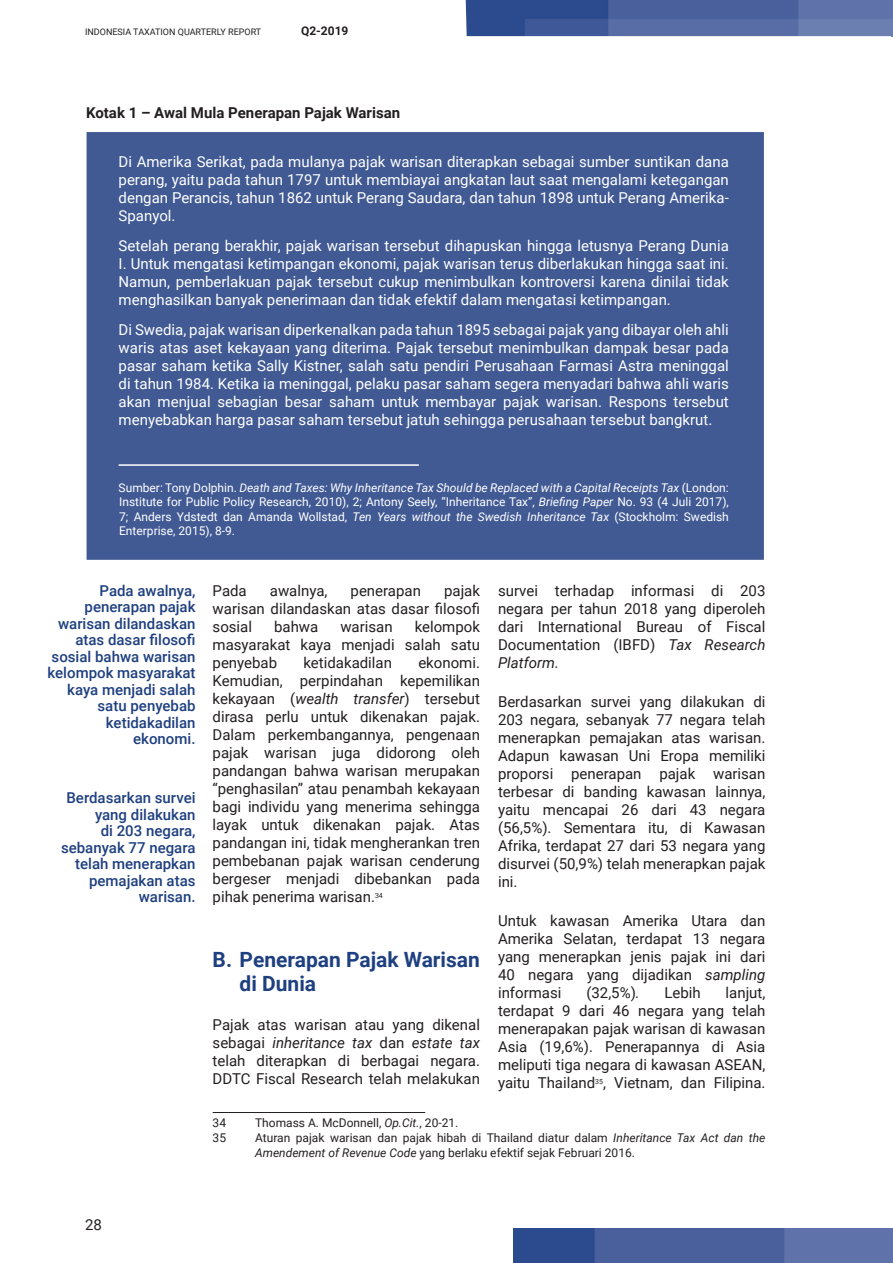
<style>
.page{position:relative;width:893px;height:1263px;background:#fff}
.page>*{position:absolute;margin:0;border:0;box-sizing:border-box;transform-origin:0 0}
.t1{font:700 21px/23.1px "Roboto";color:#1f4080}
.t2{font:15px/18px "Roboto";color:#231f20;text-align:justify}
.t3{font:15px/18px "Roboto";color:#fff;text-align:justify}
.t4{font:500 15px/16.5px "Roboto";color:#1f4080;text-align:right}
.t5{font:700 15px "Roboto";color:#231f20}
.Paragraph_Style_6{font:12px/14.4px "Roboto";color:#fff;text-align:justify}
.Paragraph_Style_6-2{font:12px/14.4px "Roboto";color:#231f20}
.t6{font:700 12px "Roboto";color:#231f20}
.t7{font:9px "Roboto";color:#231f20}
.s1{font-style:italic}
</style>
<div class="page">
<div style="left:85px;top:131px;width:680px;height:430px;background:#415a94;border:2px solid #fff"></div>
<img style="left:513px;top:1229px;width:378px;height:34px">
<img style="left:891px;top:1229px;width:2px;height:34px">
<img style="left:466px;top:0;width:425px;height:36px">
<img style="left:891px;top:0;width:2px;height:36px">
<hr style="left:213px;top:1112px;width:212px;height:1px;background:#231f20">
<hr style="left:119px;top:464px;width:300px;height:2px;background:#fff">
<p class="t7" style="left:85px;top:25px;width:178px">INDONESIA TAXATION QUARTERLY REPORT</p>
<p class="t6" style="left:301px;top:22px;width:49px">Q2-2019</p>
<p class="t5" style="left:86px;top:103px;width:316px">Kotak 1 – Awal Mula Penerapan Pajak Warisan</p>
<p class="t3" style="left:119px;top:152px;width:612px">Di Amerika Serikat, pada mulanya pajak warisan diterapkan sebagai sumber suntikan dana perang, yaitu pada tahun 1797 untuk membiayai angkatan laut saat mengalami ketegangan dengan Perancis, tahun 1862 untuk Perang Saudara, dan tahun 1898 untuk Perang Amerika-Spanyol.</p>
<p class="t3" style="left:119px;top:236px;width:612px">Setelah perang berakhir, pajak warisan tersebut dihapuskan hingga letusnya Perang Dunia I. Untuk mengatasi ketimpangan ekonomi, pajak warisan terus diberlakukan hingga saat ini.<br>Namun, pemberlakuan pajak tersebut cukup menimbulkan kontroversi karena dinilai tidak menghasilkan banyak penerimaan dan tidak efektif dalam mengatasi ketimpangan.</p>
<p class="t3" style="left:119px;top:320px;width:612px">Di Swedia, pajak warisan diperkenalkan pada tahun 1895 sebagai pajak yang dibayar oleh ahli waris atas aset kekayaan yang diterima. Pajak tersebut menimbulkan dampak besar pada pasar saham ketika Sally Kistner, salah satu pendiri Perusahaan Farmasi Astra meninggal di tahun 1984. Ketika ia meninggal, pelaku pasar saham segera menyadari bahwa ahli waris akan menjual sebagian besar saham untuk membayar pajak warisan. Respons tersebut menyebabkan harga pasar saham tersebut jatuh sehingga perusahaan tersebut bangkrut.</p>
<p class="Paragraph_Style_6" style="left:119px;top:480px;width:612px">Sumber: Tony Dolphin. <span class="s1">Death and Taxes: Why Inheritance Tax Should be Replaced with a Capital Receipts Tax</span> (London:<br>Institute for Public Policy Research, 2010), 2; Antony Seely, “Inheritance Tax”, <span class="s1">Briefing Paper</span> No. 93 (4 Juli 2017), 7; Anders Ydstedt dan Amanda Wollstad, <span class="s1">Ten Years without the Swedish Inheritance Tax</span> (Stockholm: Swedish Enterprise, 2015), 8-9.</p>
<p class="t4" style="left:48px;top:582px;width:150px">Pada awalnya, penerapan pajak warisan dilandaskan atas dasar filosofi sosial bahwa warisan kelompok masyarakat kaya menjadi salah satu penyebab ketidakadilan ekonomi.</p>
<p class="t4" style="left:61px;top:789px;width:136px">Berdasarkan survei yang dilakukan<br>di 203 negara, sebanyak 77 negara telah menerapkan pemajakan atas warisan.</p>
<p class="t2" style="left:213px;top:581px;width:269px;text-indent:231px">pajak warisan dilandaskan atas dasar filosofi sosial</p>
<p class="t2" style="left:213px;top:581px;width:36px">Pada</p>
<p class="t2" style="left:270px;top:581px;width:59px">awalnya,</p>
<p class="t2" style="left:351px;top:581px;width:72px">penerapan</p>
<p class="t2" style="left:498px;top:581px;width:269px">survei terhadap informasi di 203 negara per tahun 2018 yang diperoleh dari International Bureau of Fiscal Documentation (IBFD) <span class="s1">Tax Research Platform.</span></p>
<p class="t2" style="left:498px;top:692px;width:269px">Berdasarkan survei yang dilakukan di 203 negara, sebanyak 77 negara telah menerapkan pemajakan atas warisan.<br>Adapun kawasan Uni Eropa memiliki proporsi penerapan pajak warisan terbesar di banding kawasan lainnya, yaitu mencapai 26 dari 43 negara (56,5%). Sementara itu, di Kawasan Afrika, terdapat 27 dari 53 negara yang disurvei (50,9%) telah menerapkan pajak ini.</p>
<p class="t2" style="left:498px;top:911px;width:269px">Untuk kawasan Amerika Utara dan Amerika Selatan, terdapat 13 negara yang menerapkan jenis pajak ini dari 40 negara yang dijadikan <span class="s1">sampling </span>informasi</p>
<p class="t2" style="left:213px;top:617px;width:269px;text-indent:202px">kelompok masyarakat kaya menjadi salah satu penyebab</p>
<p class="t2" style="left:274px;top:617px;width:46px">bahwa</p>
<p class="t2" style="left:340px;top:617px;width:54px">warisan</p>
<p class="t2" style="left:213px;top:653px;width:269px;text-indent:206px">ekonomi.<br>Kemudian, perpindahan kepemilikan kekayaan (<span class="s1">wealth transfer</span>) tersebut dirasa perlu untuk dikenakan pajak.<br>Dalam perkembangannya, pengenaan pajak warisan juga didorong oleh pandangan bahwa warisan merupakan “penghasilan” atau penambah kekayaan bagi individu yang menerima sehingga layak untuk dikenakan pajak. Atas pandangan ini, tidak mengherankan tren pembebanan pajak warisan cenderung bergeser menjadi dibebankan pada pihak penerima warisan.<sup>34</sup></p>
<p class="t2" style="left:303px;top:653px;width:90px">ketidakadilan</p>
<p class="t1" style="left:240px;top:947px;width:242px;text-indent:-27px">B. Penerapan Pajak Warisan di Dunia</p>
<p class="t2" style="left:213px;top:1015px;width:269px">Pajak atas warisan atau yang dikenal sebagai <span class="s1">inheritance tax</span> dan <span class="s1">estate tax </span>telah diterapkan di berbagai negara.<br>DDTC Fiscal Research telah melakukan</p>
<p class="Paragraph_Style_6-2" style="left:213px;top:1115px;width:15px">34</p>
<p class="Paragraph_Style_6-2" style="left:255px;top:1115px;width:205px">Thomass A. McDonnell, <span class="s1">Op.Cit.</span>, 20-21.</p>
<p class="Paragraph_Style_6-2" style="left:213px;top:1130px;width:15px">35</p>
<p class="Paragraph_Style_6-2" style="left:255px;top:1130px;width:512px">Aturan pajak warisan dan pajak hibah di Thailand diatur dalam <span class="s1">Inheritance Tax Act dan the<br>Amendement of Revenue Code</span> yang berlaku efektif sejak Februari 2016.</p>
<p class="t2" style="left:586px;top:983px;width:55px">(32,5%)<span class="s1">.</span></p>
<p class="t2" style="left:664px;top:983px;width:38px">Lebih</p>
<p class="t2" style="left:498px;top:983px;width:269px;text-indent:228px">lanjut, terdapat 9 dari 46 negara yang telah menerapakan pajak warisan di kawasan Asia (19,6%). Penerapannya di Asia meliputi tiga negara di kawasan ASEAN, yaitu Thailand<sup>35</sup>, Vietnam, dan Filipina.</p>
<p class="t2" style="left:85px;top:1215px;width:18px">28</p>
</div>
